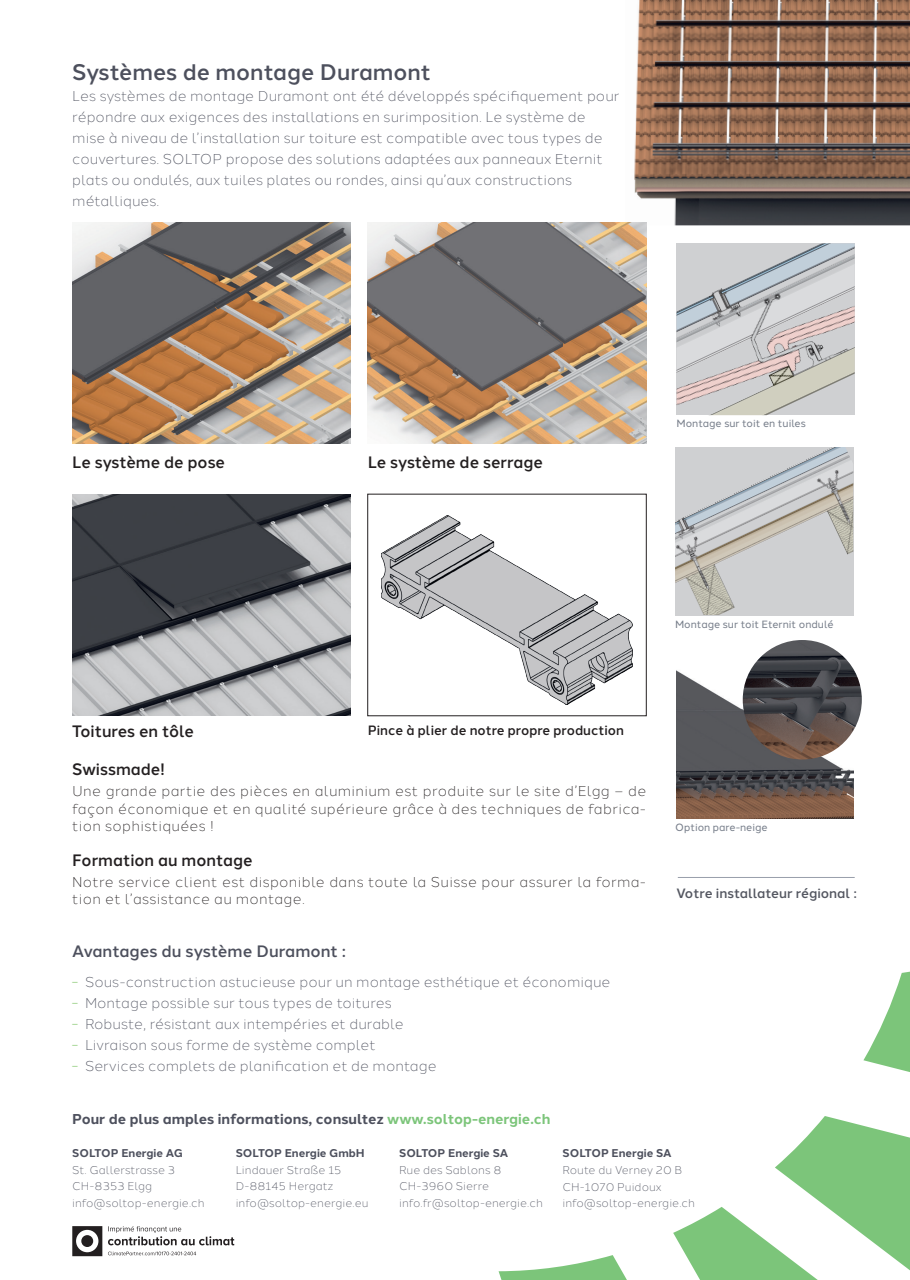
<style>
.page{position:relative;width:910px;height:1280px;background:#fff}
.page>*{position:absolute;margin:0;border:0;box-sizing:border-box;transform-origin:0 0}
.t1{font:500 22.5px "Halcom";color:#4d505d}
.t2{font:500 16.5px "Halcom";color:#231f20}
.t3{font:500 16.5px "Halcom";color:#4d505d}
.t4{font:300 14.25px/21px "Halcom";color:#4d505d}
.t5{font:300 14.25px/17.1px "Halcom";letter-spacing:.02em;color:#231f20;text-align:justify}
.t6{font:700 14.25px "Halcom";color:#4d505d}
.t7{font:500 13.5px "Halcom";color:#231f20}
.t8{font:500 13.5px "Halcom";color:#545761}
.t9{font:300 11.25px/16.5px "Halcom";color:#4d505d}
.t10{font:700 11.25px "Halcom";color:#4d505d}
.t11{font:10.5px "Halcom";color:#787f8b}
.t12{font:700 6px "Halcom";color:#88c871}
.s1{color:#7cc57a}
</style>
<div class="page">
<hr style="left:678px;top:877px;width:177px;height:1px;background:#989eaa">
<svg style="left:863px;top:971px;width:47px;height:101px"></svg>
<svg style="left:673px;top:1116px;width:237px;height:164px"></svg>
<svg style="left:499px;top:1255px;width:128px;height:25px"></svg>
<img style="left:634px;top:0;width:276px;height:225px">
<img style="left:675px;top:447px;width:178px;height:168px">
<img style="left:676px;top:243px;width:179px;height:172px">
<img style="left:72px;top:222px;width:279px;height:222px">
<img style="left:368px;top:222px;width:278px;height:222px">
<img style="left:676px;top:654px;width:177px;height:164px">
<img style="left:743px;top:640px;width:119px;height:119px;border-radius:60px">
<img style="left:72px;top:494px;width:279px;height:222px">
<img style="left:382px;top:516px;width:250px;height:188px">
<svg style="left:72px;top:1226px;width:30px;height:30px"></svg>
<div style="left:81px;top:1235px;width:12px;height:12px;background:#231f20;border-radius:50%"></div>
<svg style="left:108px;top:1226px;width:126px;height:19px"></svg>
<svg style="left:108px;top:1251px;width:88px;height:4px"></svg>
<h1 class="t1" style="left:72px;top:54px;width:360px">Systèmes de montage Duramont</h1>
<p class="t4" style="left:72px;top:84px;width:549px">Les systèmes de montage Duramont ont été développés spécifiquement pour répondre aux exigences des installations en surimposition. Le système de mise à niveau de l’installation sur toiture est compatible avec tous types de couvertures. SOLTOP propose des solutions adaptées aux panneaux Eternit plats ou ondulés, aux tuiles plates ou rondes, ainsi qu’aux constructions métalliques.</p>
<p class="t2" style="left:72px;top:449px;width:154px">Le système de pose</p>
<p class="t2" style="left:368px;top:449px;width:177px">Le système de serrage</p>
<p class="t11" style="left:676px;top:415px;width:131px">Montage sur toit en tuiles</p>
<p class="t11" style="left:675px;top:616px;width:160px">Montage sur toit Eternit ondulé</p>
<p class="t2" style="left:72px;top:718px;width:123px">Toitures en tôle</p>
<p class="t7" style="left:368px;top:719px;width:258px">Pince à plier de notre propre production</p>
<p class="t2" style="left:72px;top:756px;width:94px">Swissmade!</p>
<p class="t5" style="left:72px;top:781px;width:575px">Une grande partie des pièces en aluminium est produite sur le site d’Elgg – de façon économique et en qualité supérieure grâce à des techniques de fabrica&shy;tion sophistiquées !</p>
<p class="t2" style="left:72px;top:847px;width:182px">Formation au montage</p>
<p class="t5" style="left:72px;top:872px;width:575px">Notre service client est disponible dans toute la Suisse pour assurer la forma&shy;tion et l’assistance au montage.</p>
<p class="t3" style="left:72px;top:938px;width:275px">Avantages du système Duramont :</p>
<p class="t12" style="left:72px;top:977px;width:7px">—</p>
<p class="t4" style="left:85px;top:970px;width:527px">Sous-construction astucieuse pour un montage esthétique et économique</p>
<p class="t12" style="left:72px;top:998px;width:7px">—</p>
<p class="t4" style="left:85px;top:991px;width:308px">Montage possible sur tous types de toitures</p>
<p class="t12" style="left:72px;top:1019px;width:7px">—</p>
<p class="t4" style="left:85px;top:1012px;width:320px">Robuste, résistant aux intempéries et durable</p>
<p class="t12" style="left:72px;top:1040px;width:7px">—</p>
<p class="t4" style="left:85px;top:1033px;width:292px">Livraison sous forme de système complet</p>
<p class="t12" style="left:72px;top:1061px;width:7px">—</p>
<p class="t4" style="left:85px;top:1054px;width:353px">Services complets de planification et de montage</p>
<p class="t6" style="left:72px;top:1107px;width:480px">Pour de plus amples informations, consultez <span class="s1">www.soltop-energie.ch</span></p>
<p class="t11" style="left:675px;top:819px;width:94px">Option pare-neige</p>
<p class="t8" style="left:676px;top:882px;width:182px">Votre installateur régional :</p>
<p class="t10" style="left:72px;top:1144px;width:112px">SOLTOP Energie AG</p>
<p class="t9" style="left:72px;top:1161px;width:134px">St. Gallerstrasse 3<br>CH-8353 Elgg info@soltop-energie.ch</p>
<p class="t10" style="left:236px;top:1144px;width:131px">SOLTOP Energie GmbH</p>
<p class="t9" style="left:236px;top:1161px;width:134px">Lindauer Straße 15<br>D-88145 Hergatz info@soltop-energie.eu</p>
<p class="t10" style="left:399px;top:1144px;width:111px">SOLTOP Energie SA</p>
<p class="t9" style="left:399px;top:1161px;width:145px">Rue des Sablons 8<br>CH-3960 Sierre info.fr@soltop-energie.ch</p>
<p class="t10" style="left:563px;top:1144px;width:111px">SOLTOP Energie SA</p>
<p class="t9" style="left:563px;top:1161px;width:134px">Route du Verney 20 B<br>CH-1070 Puidoux info@soltop-energie.ch</p>
</div>
